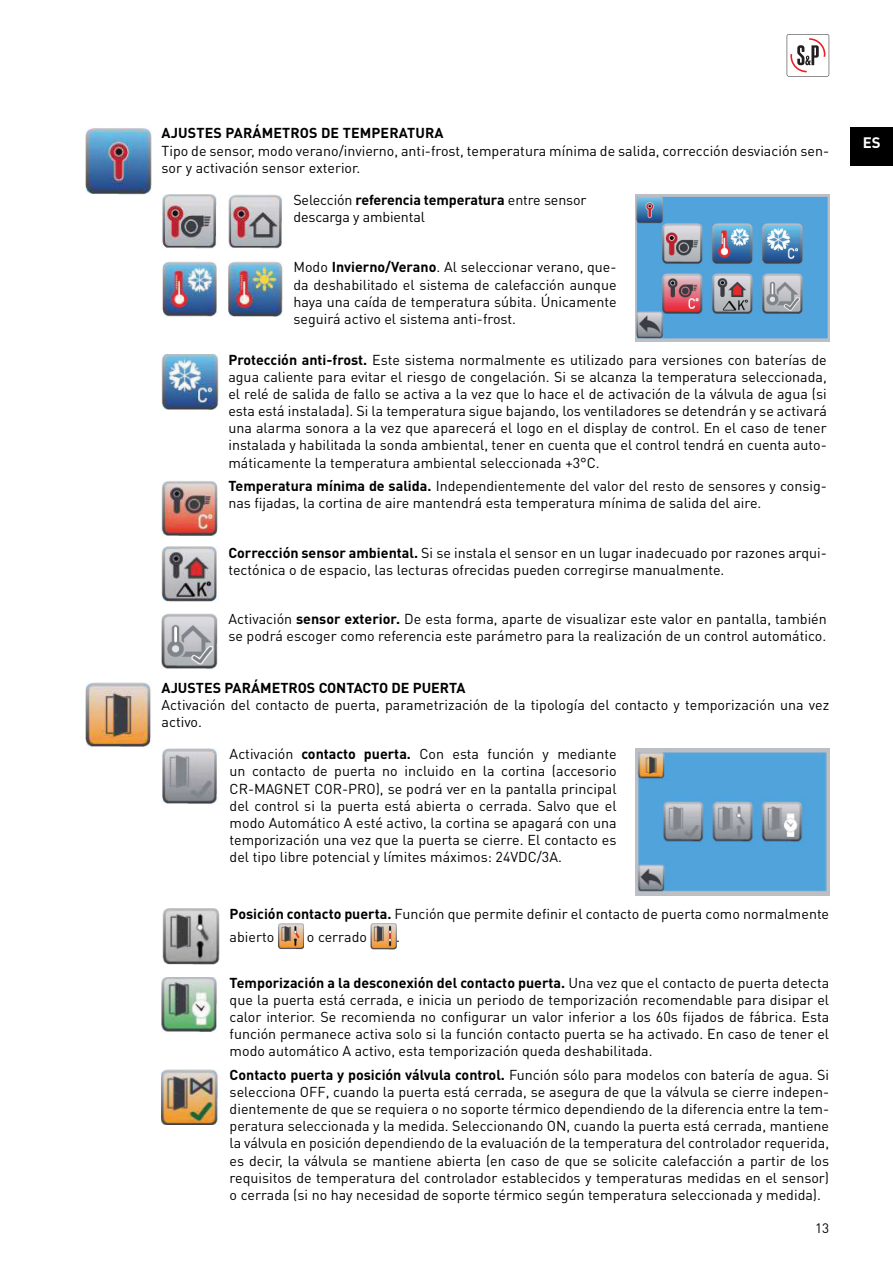
<style>
.page{position:relative;width:893px;height:1263px;background:#fff}
.page>*{position:absolute;margin:0;border:0;box-sizing:border-box;transform-origin:0 0}
.t1{font:700 15px "DIN Pro";color:#fff}
.t2{font:14.25px/17.1px "DIN Pro";color:#000}
.t3{font:700 14.25px "DIN Pro";color:#000}
.t4{font:13.5px "DIN Pro";color:#000}
.s1{font-weight:700}
</style>
<div class="page">
<svg style="left:787px;top:34px;width:42px;height:43px"></svg>
<div style="left:850px;top:128px;width:43px;height:38px;background:#000"></div>
<img style="left:85px;top:128px;width:67px;height:66px">
<img style="left:228px;top:194px;width:54px;height:55px">
<img style="left:162px;top:194px;width:55px;height:55px">
<img style="left:636px;top:194px;width:193px;height:147px">
<img style="left:228px;top:262px;width:55px;height:54px">
<img style="left:162px;top:261px;width:55px;height:55px">
<img style="left:162px;top:354px;width:57px;height:56px">
<img style="left:162px;top:481px;width:56px;height:55px">
<img style="left:162px;top:547px;width:57px;height:55px">
<img style="left:162px;top:613px;width:56px;height:56px">
<img style="left:85px;top:682px;width:66px;height:65px">
<img style="left:162px;top:748px;width:55px;height:56px">
<img style="left:636px;top:748px;width:193px;height:148px">
<img style="left:162px;top:908px;width:58px;height:56px">
<img style="left:278px;top:924px;width:25px;height:25px">
<img style="left:371px;top:924px;width:25px;height:25px">
<img style="left:162px;top:977px;width:55px;height:55px">
<img style="left:162px;top:1069px;width:56px;height:56px">
<p class="t3" style="left:162px;top:128px;width:283px">AJUSTES PARÁMETROS DE TEMPERATURA</p>
<p class="t2" style="left:162px;top:144px;width:669px">Tipo de sensor, modo verano/invierno, anti-frost, temperatura mínima de salida, corrección desviación sen&shy;sor y activación sensor exterior.</p>
<p class="t2" style="left:293px;top:193px;width:295px">Selección <span class="s1">referencia temperatura</span> entre sensor descarga y ambiental</p>
<p class="t2" style="left:293px;top:260px;width:325px;text-align:justify">Modo <span class="s1">Invierno/Verano</span>. Al seleccionar verano, que&shy;da deshabilitado el sistema de calefacción aunque haya una caída de temperatura súbita. Únicamente seguirá activo el sistema anti-frost.</p>
<p class="t2" style="left:228px;top:353px;width:600px;text-align:justify"><span class="s1">Protección anti-frost.</span> Este sistema normalmente es utilizado para versiones con baterías de agua caliente para evitar el riesgo de congelación. Si se alcanza la temperatura seleccionada, el relé de salida de fallo se activa a la vez que lo hace el de activación de la válvula de agua (si esta está instalada). Si la temperatura sigue bajando, los ventiladores se detendrán y se activará una alarma sonora a la vez que aparecerá el logo en el display de control. En el caso de tener instalada y habilitada la sonda ambiental, tener en cuenta que el control tendrá en cuenta auto&shy;máticamente la temperatura ambiental seleccionada +3°C.</p>
<p class="t2" style="left:228px;top:479px;width:600px"><span class="s1">Temperatura mínima de salida.</span> Independientemente del valor del resto de sensores y consig&shy;nas fijadas, la cortina de aire mantendrá esta temperatura mínima de salida del aire.</p>
<p class="t2" style="left:228px;top:546px;width:600px"><span class="s1">Corrección sensor ambiental.</span> Si se instala el sensor en un lugar inadecuado por razones arqui&shy;tectónica o de espacio, las lecturas ofrecidas pueden corregirse manualmente.</p>
<p class="t2" style="left:228px;top:612px;width:600px">Activación <span class="s1">sensor exterior.</span> De esta forma, aparte de visualizar este valor en pantalla, también se podrá escoger como referencia este parámetro para la realización de un control automático.</p>
<p class="t3" style="left:162px;top:683px;width:306px">AJUSTES PARÁMETROS CONTACTO DE PUERTA</p>
<p class="t2" style="left:162px;top:698px;width:669px">Activación del contacto de puerta, parametrización de la tipología del contacto y temporización una vez activo.</p>
<p class="t2" style="left:230px;top:747px;width:388px;text-align:justify">Activación <span class="s1">contacto puerta.</span> Con esta función y mediante un contacto de puerta no incluido en la cortina (accesorio CR-MAGNET COR-PRO), se podrá ver en la pantalla principal del control si la puerta está abierta o cerrada. Salvo que el modo Automático A esté activo, la cortina se apagará con una temporización una vez que la puerta se cierre. El contacto es del tipo libre potencial y límites máximos: 24VDC/3A.</p>
<p class="t2" style="left:230px;top:905px;width:601px;line-height:22.5px"><span class="s1">Posición contacto puerta.</span> Función que permite definir el contacto de puerta como normalmente abierto</p>
<p class="t2" style="left:307px;top:930px;width:62px">o cerrado</p>
<p class="t2" style="left:396px;top:930px;width:5px">.</p>
<p class="t2" style="left:230px;top:976px;width:601px;text-align:justify"><span class="s1">Temporización a la desconexión del contacto puerta.</span> Una vez que el contacto de puerta detecta que la puerta está cerrada, e inicia un periodo de temporización recomendable para disipar el calor interior. Se recomienda no configurar un valor inferior a los 60s fijados de fábrica. Esta función permanece activa solo si la función contacto puerta se ha activado. En caso de tener el modo automático A activo, esta temporización queda deshabilitada.</p>
<p class="t2" style="left:230px;top:1068px;width:601px;text-align:justify"><span class="s1">Contacto puerta y posición válvula control.</span> Función sólo para modelos con batería de agua. Si selecciona OFF, cuando la puerta está cerrada, se asegura de que la válvula se cierre indepen&shy;dientemente de que se requiera o no soporte térmico dependiendo de la diferencia entre la tem&shy;peratura seleccionada y la medida. Seleccionando ON, cuando la puerta está cerrada, mantiene la válvula en posición dependiendo de la evaluación de la temperatura del controlador requerida, es decir, la válvula se mantiene abierta (en caso de que se solicite calefacción a partir de los requisitos de temperatura del controlador establecidos y temperaturas medidas en el sensor) o cerrada (si no hay necesidad de soporte térmico según temperatura seleccionada y medida).</p>
<p class="t4" style="left:815px;top:1223px;width:16px">13</p>
<p class="t1" style="left:863px;top:137px;width:19px">ES</p>
</div>
